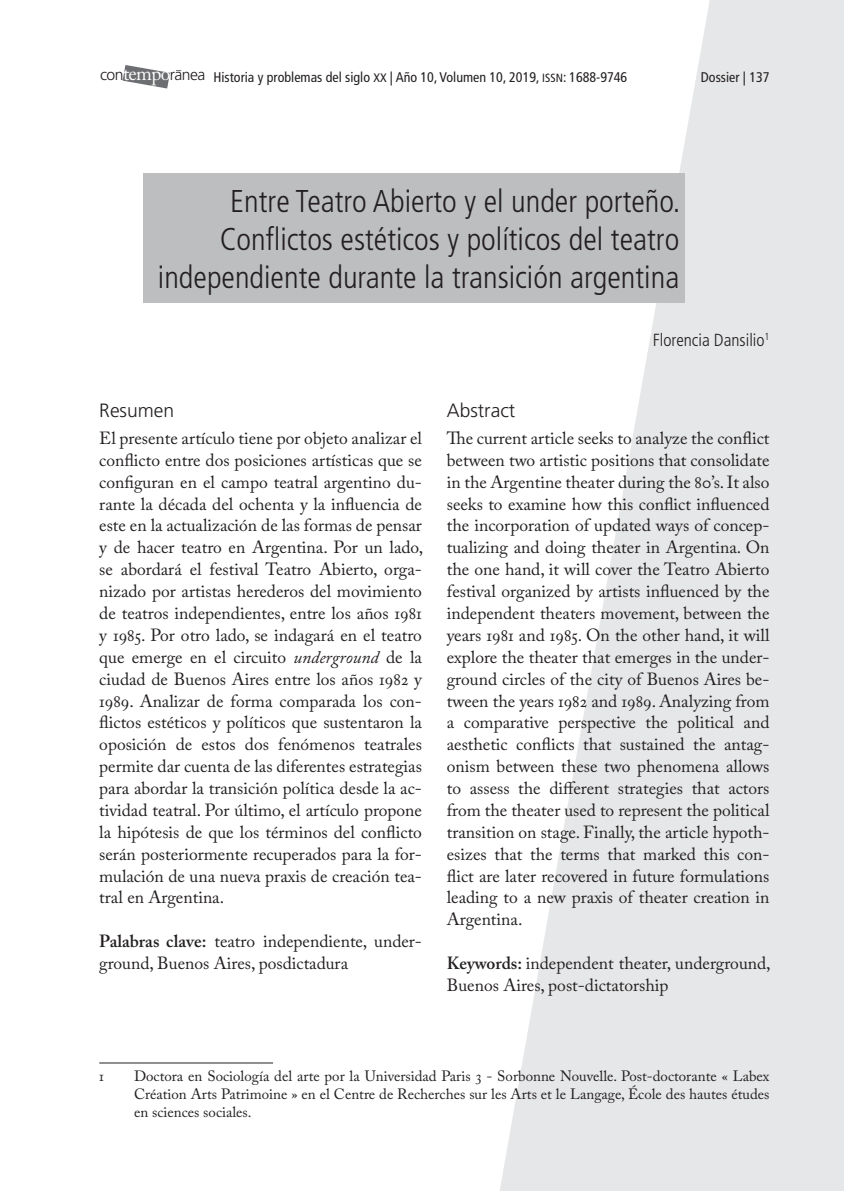
<style>
.page{position:relative;width:844px;height:1191px;background:#fff}
.page>*{position:absolute;margin:0;border:0;box-sizing:border-box;transform-origin:0 0}
.tit_-_Copia{font:300 condensed 31.5px/37.8px "Frutiger";color:#231f20;text-align:right}
.tit{font:300 condensed 31.5px "Frutiger";color:#231f20}
.st02{font:300 19.25px "Frutiger";color:#231f20}
.txt_alemán_-_inglés{font:17.5px/21.9px "Adobe Caslon Pro";color:#231f20;text-align:justify}
.txt_alemán{font:17.5px/21.9px "Adobe Caslon Pro";color:#231f20;text-align:justify}
.autor{font:300 condensed 17.5px "Frutiger";color:#231f20}
.nota_al_pie{font:14.88px/17.8px "Adobe Caslon Pro";color:#231f20;text-align:justify}
.t1{font:condensed 14px "Frutiger";color:#231f20}
.s1{font-weight:300;font-stretch:normal;font-size:15.75px}
.s2{font-family:"Adobe Caslon Pro";font-stretch:normal;font-size:19.6px;color:#fff}
.s3{font-size:12.25px}
.s4{font-family:"Frutiger Cn SC850";font-stretch:normal;font-size:11.9px}
.s5{font-style:italic}
.s6{font-weight:600}
</style>
<div class="page">
<svg style="left:492px;top:0;width:351px;height:1191px;fill:#e6e7e8"></svg>
<svg style="left:122px;top:65px;width:48px;height:23px"></svg>
<hr style="left:99px;top:1062px;width:174px;height:1px;background:#231f20">
<div style="left:143px;top:174px;width:541px;height:129px;background:#bcbec0"></div>
<p class="t1" style="left:100px;top:69px;width:528px"><span class="s1">con</span><span class="s2">tempo</span><span class="s1">ranea</span> Historia y problemas del siglo <span class="s3">XX</span> | Año 10, Volumen 10, 2019, <span class="s4">ISSN</span>: 1688-9746</p>
<p class="t1" style="left:700px;top:69px;width:70px">Dossier | 137</p>
<p class="tit" style="left:230px;top:183px;width:451px">Entre Teatro Abierto y el under porteño.</p>
<p class="tit_-_Copia" style="left:158px;top:221px;width:522px">Conflictos estéticos y políticos del teatro independiente durante la transición argentina</p>
<p class="st02" style="left:99px;top:399px;width:76px">Resumen</p>
<p class="txt_alemán" style="left:99px;top:427px;width:325px">El presente artículo tiene por objeto analizar el conflicto entre dos posiciones artísticas que se configuran en el campo teatral argentino du&shy;rante la década del ochenta y la influencia de este en la actualización de las formas de pensar y de hacer teatro en Argentina. Por un lado, se abordará el festival Teatro Abierto, orga&shy;nizado por artistas herederos del movimiento de teatros independientes, entre los años 1981 y 1985. Por otro lado, se indagará en el teatro que emerge en el circuito <span class="s5">underground</span> de la ciudad de Buenos Aires entre los años 1982 y 1989. Analizar de forma comparada los con&shy;flictos estéticos y políticos que sustentaron la oposición de estos dos fenómenos teatrales permite dar cuenta de las diferentes estrategias para abordar la transición política desde la ac&shy;tividad teatral. Por último, el artículo propone la hipótesis de que los términos del conflicto serán posteriormente recuperados para la for&shy;mulación de una nueva praxis de creación tea&shy;tral en Argentina.</p>
<p class="txt_alemán" style="left:99px;top:930px;width:324px"><span class="s6">Palabras clave:</span> teatro independiente, under&shy;ground, Buenos Aires, posdictadura</p>
<p class="autor" style="left:652px;top:330px;width:118px">Florencia Dansilio<sup>1</sup></p>
<p class="st02" style="left:446px;top:399px;width:70px">Abstract</p>
<p class="txt_alemán_-_inglés" style="left:446px;top:427px;width:324px">The current article seeks to analyze the conflict between two artistic positions that consolidate in the Argentine theater during the 80’s. It also seeks to examine how this conflict influenced the incorporation of updated ways of concep&shy;tualizing and doing theater in Argentina. On the one hand, it will cover the Teatro Abierto festival organized by artists influenced by the independent theaters movement, between the years 1981 and 1985. On the other hand, it will explore the theater that emerges in the under&shy;ground circles of the city of Buenos Aires be&shy;tween the years 1982 and 1989. Analyzing from a comparative perspective the political and aesthetic conflicts that sustained the antag&shy;onism between these two phenomena allows to assess the different strategies that actors from the theater used to represent the political transition on stage. Finally, the article hypoth&shy;esizes that the terms that marked this con&shy;flict are later recovered in future formulations leading to a new praxis of theater creation in Argentina.</p>
<p class="txt_alemán_-_inglés" style="left:446px;top:952px;width:325px"><span class="s6">Keywords:</span> independent theater, underground,<br>Buenos Aires, post-dictatorship</p>
<p class="nota_al_pie" style="left:99px;top:1066px;width:6px">1</p>
<p class="nota_al_pie" style="left:134px;top:1066px;width:637px">Doctora en Sociología del arte por la Universidad Paris 3 - Sorbonne Nouvelle. Post-doctorante « Labex Création Arts Patrimoine » en el Centre de Recherches sur les Arts et le Langage, École des hautes études en sciences sociales.</p>
</div>
